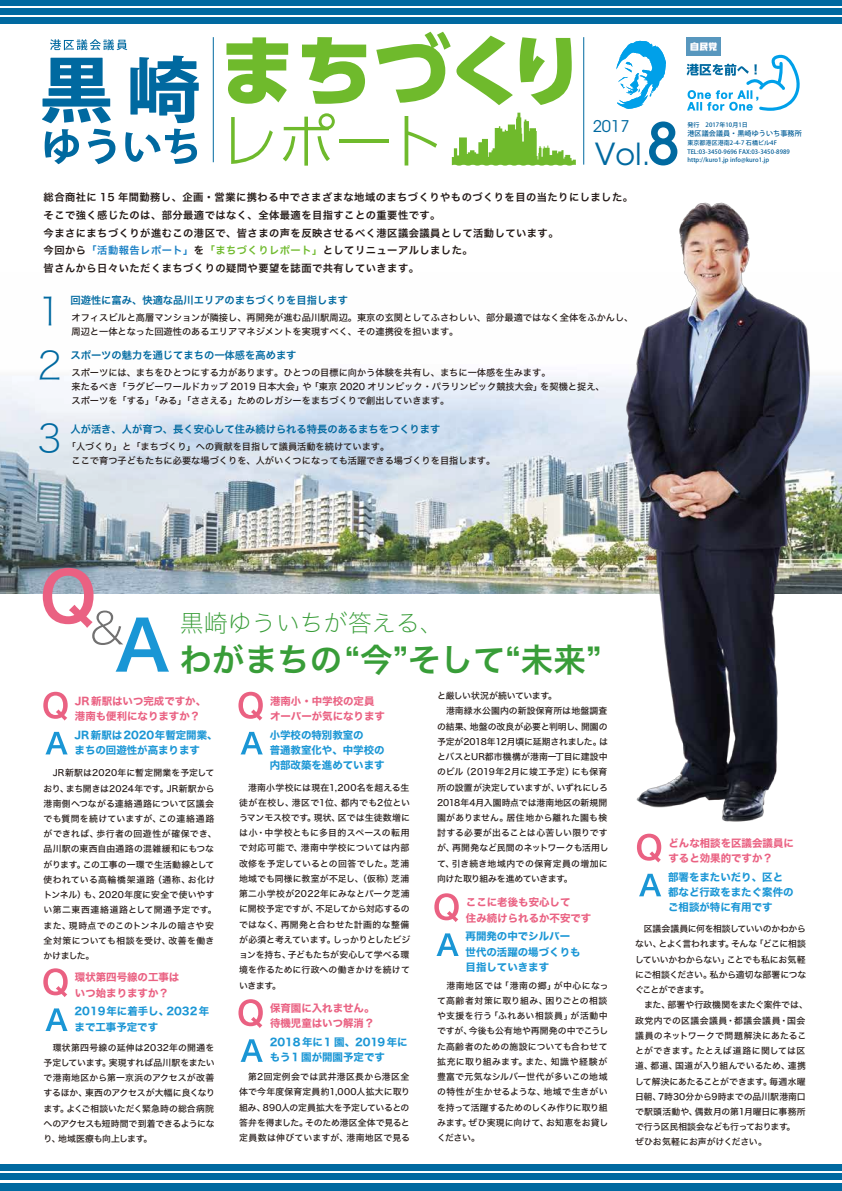
<style>
.page{position:relative;width:842px;height:1191px;background:#fff}
.page>*{position:absolute;margin:0;border:0;box-sizing:border-box;transform-origin:0 0}
.t1{font:38.7px/53.8px "Hiragino Sans W1";color:#0069a0}
.t2{font:32.5px "Hiragino Sans W6";color:#389d38}
.t3{font:30.3px "ITC Avant Garde Std";color:#0069a0}
.t4{font:24px "Hiragino Sans W1";color:#389d38}
.t5{font:16.1px "ITC Avant Garde Std";color:#0069a0}
.t6{font:10.5px/15.2px "Hiragino Sans W7";color:#1a96d5}
.t7{font:10.5px/15.2px "Hiragino Sans W7";color:#ea6182}
.t8{font:10.3px/17.7px "Hiragino Sans W6";letter-spacing:.045em;color:#221815}
.t9{font:10.3px "Hiragino Sans W6";color:#0069a0}
.t10{font:9.2px/13.8px "Hiragino Sans W5";color:#221815}
.t11{font:8.9px/15.2px "Hiragino Sans W5";letter-spacing:.01em;color:#221815}
.t12{font:500 7.1px "Koz Go Pr 6 N";letter-spacing:.01em;color:#005d97}
.t13{font:500 6px/8.5px "Koz Go Pr 6 N";letter-spacing:.01em;color:#005d97}
.s1{font-size:54.5px}
.s2{color:#187fc4}
.s3{color:#6fba2c}
</style>
<div class="page">
<img style="left:687px;top:38px;width:34px;height:16px">
<img style="left:0;top:377px;width:842px;height:217px">
<div style="left:0;top:0;width:842px;height:6px;background:#0069a0"></div>
<div style="left:0;top:8px;width:842px;height:7px;background:#0069a0"></div>
<div style="left:0;top:18px;width:842px;height:6px;background:#0069a0"></div>
<div style="left:0;top:1164px;width:842px;height:6px;background:#0069a0"></div>
<div style="left:0;top:1173px;width:842px;height:7px;background:#0069a0"></div>
<div style="left:0;top:1182px;width:842px;height:9px;background:#0069a0"></div>
<svg style="left:687px;top:54px;width:113px;height:57px"></svg>
<svg style="left:649px;top:121px;width:29px;height:45px"></svg>
<svg style="left:45px;top:129px;width:34px;height:35px"></svg>
<svg style="left:88px;top:129px;width:27px;height:35px"></svg>
<svg style="left:125px;top:129px;width:72px;height:35px"></svg>
<svg style="left:616px;top:40px;width:50px;height:69px"></svg>
<svg style="left:42px;top:39px;width:157px;height:84px"></svg>
<hr style="left:213px;top:37px;width:1px;height:125px;background:#0069a0">
<hr style="left:583px;top:37px;width:1px;height:128px;background:#0069a0">
<svg style="left:452px;top:113px;width:124px;height:53px"></svg>
<img style="left:613px;top:202px;width:210px;height:620px">
<svg style="left:43px;top:568px;width:126px;height:103px"></svg>
<svg style="left:226px;top:37px;width:62px;height:67px"></svg>
<svg style="left:302px;top:37px;width:64px;height:67px"></svg>
<svg style="left:376px;top:32px;width:137px;height:73px"></svg>
<svg style="left:520px;top:37px;width:52px;height:68px"></svg>
<svg style="left:231px;top:117px;width:42px;height:47px"></svg>
<svg style="left:283px;top:113px;width:52px;height:53px"></svg>
<hr style="left:339px;top:139px;width:50px;height:4px;background:#6fba2c">
<svg style="left:405px;top:116px;width:32px;height:49px"></svg>
<svg style="left:43px;top:692px;width:25px;height:28px"></svg>
<svg style="left:45px;top:732px;width:23px;height:22px"></svg>
<svg style="left:43px;top:968px;width:25px;height:29px"></svg>
<svg style="left:45px;top:1008px;width:23px;height:23px"></svg>
<svg style="left:238px;top:999px;width:25px;height:29px"></svg>
<svg style="left:241px;top:1039px;width:22px;height:22px"></svg>
<svg style="left:434px;top:893px;width:25px;height:29px"></svg>
<svg style="left:436px;top:933px;width:23px;height:23px"></svg>
<svg style="left:238px;top:692px;width:25px;height:28px"></svg>
<svg style="left:241px;top:732px;width:22px;height:22px"></svg>
<svg style="left:637px;top:833px;width:24px;height:29px"></svg>
<svg style="left:639px;top:873px;width:22px;height:23px"></svg>
<h3 class="t5" style="left:593px;top:117px;width:39px">2017</h3>
<h3 class="t3" style="left:595px;top:136px;width:86px">Vol.<span class="s1">8</span></h3>
<p class="t13" style="left:687px;top:121px;width:62px">発行　2017年10月1日</p>
<p class="t12" style="left:687px;top:130px;width:116px">港区議会議員・黒崎ゆういち事務所</p>
<p class="t13" style="left:687px;top:139px;width:104px">東京都港区港南2-4-7 石橋ビル4F<br>TEL:03-3450-9696 FAX:03-3450-8989 http://kuro1.jp info@kuro1.jp</p>
<p class="t8" style="left:44px;top:188px;width:591px">総合商社に 15 年間勤務し、企画・営業に携わる中でさまざまな地域のまちづくりやものづくりを目の当たりにしました。そこで強く感じたのは、部分最適ではなく、全体最適を目指すことの重要性です。<br>今まさにまちづくりが進むこの港区で、皆さまの声を反映させるべく港区議会議員として活動しています。<br>今回から<span class="s2">「活動報告レポート」</span>を<span class="s3">「まちづくりレポート」</span>としてリニューアルしました。<br>皆さんから日々いただくまちづくりの疑問や要望を誌面で共有していきます。</p>
<h1 class="t1" style="left:37px;top:281px;width:26px">1<br>2</h1>
<p class="t9" style="left:70px;top:291px;width:279px">回遊性に富み、快適な品川エリアのまちづくりを目指します</p>
<p class="t10" style="left:71px;top:310px;width:563px">オフィスビルと高層マンションが隣接し、再開発が進む品川駅周辺。東京の玄関としてふさわしい、部分最適ではなく全体をふかんし、周辺と一体となった回遊性のあるエリアマネジメントを実現すべく、その連携役を担います。</p>
<p class="t9" style="left:70px;top:346px;width:228px">スポーツの魅力を通じてまちの一体感を高めます</p>
<p class="t10" style="left:71px;top:365px;width:535px">スポーツには、まちをひとつにする力があります。ひとつの目標に向かう体験を共有し、まちに一体感を生みます。<br>来たるべき「ラグビーワールドカップ 2019 日本大会」や「東京 2020 オリンピック・パラリンピック競技大会」を契機と捉え、スポーツを「する」「みる」「ささえる」ためのレガシーをまちづくりで創出していきます。</p>
<p class="t9" style="left:70px;top:419px;width:371px">人が活き、人が育つ、長く安心して住み続けられる特長のあるまちをつくります</p>
<p class="t10" style="left:71px;top:439px;width:425px;text-indent:-5px">「人づくり」と「まちづくり」への貢献を目指して議員活動を続けています。<br>ここで育つ子どもたちに必要な場づくりを、人がいくつになっても活躍できる場づくりを目指します。</p>
<h1 class="t1" style="left:37px;top:409px;width:26px">3</h1>
<h3 class="t4" style="left:180px;top:601px;width:266px">黒崎ゆういちが答える、</h3>
<h2 class="t2" style="left:180px;top:630px;width:423px">わがまちの“今”そして“未来”</h2>
<p class="t7" style="left:75px;top:693px;width:133px">JR新駅はいつ完成ですか、港南も便利になりますか？</p>
<p class="t6" style="left:75px;top:727px;width:145px">JR新駅は2020年暫定開業、まちの回遊性が高まります</p>
<p class="t7" style="left:270px;top:693px;width:116px">港南小・中学校の定員オーバーが気になります</p>
<p class="t6" style="left:270px;top:727px;width:116px">小学校の特別教室の<br>普通教室化や、中学校の内部改築を進めています</p>
<p class="t11" style="left:44px;top:765px;width:175px">　JR新駅は2020年に暫定開業を予定しており、まち開きは2024年です。JR新駅から港南側へつながる連絡通路について区議会でも質問を続けていますが、この連絡通路ができれば、歩行者の回遊性が確保でき、品川駅の東西自由通路の混雑緩和にもつながります。この工事の一環で生活動線として使われている高輪橋架道路（通称、お化けトンネル）も、2020年度に安全で使いやすい第二東西連絡道路として開通予定です。また、現時点でのこのトンネルの暗さや安全対策についても相談を受け、改善を働きかけました。</p>
<p class="t11" style="left:239px;top:779px;width:173px;text-align:justify">　港南小学校には現在1,200名を超える生徒が在校し、港区で1位、都内でも2位というマンモス校です。現状、区では生徒数増には小・中学校ともに多目的スペースの転用で対応可能で、港南中学校については内部改修を予定しているとの回答でした。芝浦地域でも同様に教室が不足し、（仮称）芝浦第二小学校が2022年にみなとパーク芝浦に開校予定ですが、不足してから対応するのではなく、再開発と合わせた計画的な整備が必須と考えています。しっかりとしたビジョンを持ち、子どもたちが安心して学べる環境を作るために行政への働きかけを続けていきます。</p>
<p class="t7" style="left:75px;top:970px;width:106px">環状第四号線の工事はいつ始まりますか？</p>
<p class="t6" style="left:75px;top:1004px;width:136px">2019年に着手し、2032年まで工事予定です</p>
<p class="t7" style="left:270px;top:1001px;width:106px">保育園に入れません。待機児童はいつ解消？</p>
<p class="t6" style="left:270px;top:1035px;width:139px">2018年に1 園、2019年にもう1 園が開園予定です</p>
<p class="t11" style="left:44px;top:1039px;width:173px">　環状第四号線の延伸は2032年の開通を予定しています。実現すれば品川駅をまたいで港南地区から第一京浜のアクセスが改善するほか、東西のアクセスが大幅に良くなります。よくご相談いただく緊急時の総合病院へのアクセスも短時間で到着できるようになり、地域医療も向上します。</p>
<p class="t11" style="left:239px;top:1068px;width:173px;text-align:justify">　第2回定例会では武井港区長から港区全体で今年度保育定員約1,000人拡大に取り組み、890人の定員拡大を予定しているとの答弁を得ました。そのため港区全体で見ると定員数は伸びていますが、港南地区で見る</p>
<p class="t11" style="left:437px;top:687px;width:173px">と厳しい状況が続いています。<br>　港南緑水公園内の新設保育所は地盤調査の結果、地盤の改良が必要と判明し、開園の予定が2018年12月頃に延期されました。はとバスとUR都市機構が港南一丁目に建設中のビル（2019年2月に竣工予定）にも保育所の設置が決定していますが、いずれにしろ<br>2018年4月入園時点では港南地区の新規開園がありません。居住地から離れた園も検討する必要が出ることは心苦しい限りですが、再開発など民間のネットワークも活用して、引き続き地域内での保育定員の増加に向けた取り組みを進めていきます。</p>
<p class="t7" style="left:466px;top:895px;width:127px">ここに老後も安心して<br>住み続けられるか不安です</p>
<p class="t6" style="left:466px;top:929px;width:116px">再開発の中でシルバー世代の活躍の場づくりも目指していきます</p>
<p class="t11" style="left:437px;top:977px;width:173px">　港南地区では「港南の郷」が中心になって高齢者対策に取り組み、困りごとの相談や支援を行う「ふれあい相談員」が活動中ですが、今後も公有地や再開発の中でこうした高齢者のための施設についても合わせて拡充に取り組みます。また、知識や経験が豊富で元気なシルバー世代が多いこの地域の特性が生かせるような、地域で生きがいを持って活躍するためのしくみ作りに取り組みます。ぜひ実現に向けて、お知恵をお貸しください。</p>
<p class="t7" style="left:668px;top:835px;width:127px">どんな相談を区議会議員にすると効果的ですか？</p>
<p class="t6" style="left:668px;top:869px;width:127px">部署をまたいだり、区と都など行政をまたぐ案件のご相談が特に有用です</p>
<p class="t11" style="left:635px;top:920px;width:173px;text-align:justify">　区議会議員に何を相談していいのかわからない、とよく言われます。そんな「どこに相談していいかわからない」ことでも私にお気軽にご相談ください。私から適切な部署につなぐことができます。</p>
<p class="t11" style="left:635px;top:996px;width:174px;text-indent:9px">また、部署や行政機関をまたぐ案件では、政党内での区議会議員・都議会議員・国会議員のネットワークで問題解決にあたることができます。たとえば道路に関しては区道、都道、国道が入り組んでいるため、連携して解決にあたることができます。毎週水曜日朝、7時30分から9時までの品川駅港南口で駅頭活動や、偶数月の第1月曜日に事務所で行う区民相談会なども行っております。<br>ぜひお気軽にお声がけください。</p>
</div>
